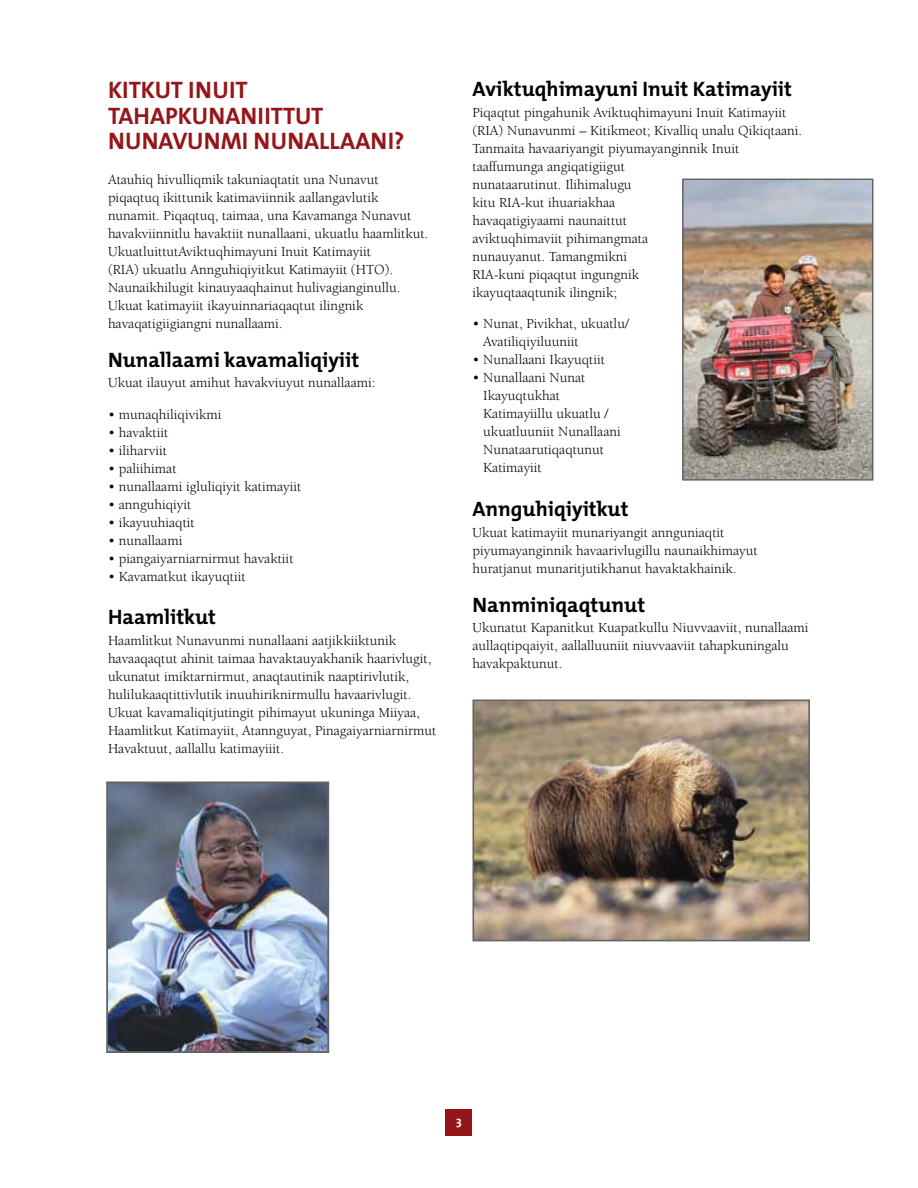
<style>
.page{position:relative;width:918px;height:1188px;background:#fff}
.page>*{position:absolute;margin:0;border:0;box-sizing:border-box;transform-origin:0 0}
.t1{font:700 24px/25.5px "The Mix";color:#941619}
.t2{font:700 21px "The Mix";color:#000}
.t3{font:14.25px/18px "Berkeley";color:#000}
.t4{font:700 12.3px "The Mix";color:#fff}
</style>
<div class="page">
<div style="left:446px;top:1109px;width:26px;height:27px;background:#941619"></div>
<img style="left:684px;top:181px;width:187px;height:298px">
<div style="left:682px;top:179px;width:191px;height:302px;border:1px solid #636466"></div>
<img style="left:109px;top:785px;width:217px;height:265px">
<div style="left:106px;top:782px;width:223px;height:271px;border:2px solid #636466"></div>
<img style="left:475px;top:703px;width:332px;height:235px">
<div style="left:472px;top:700px;width:338px;height:241px;border:2px solid #636466"></div>
<h1 class="t1" style="left:108px;top:77px;width:298px">Kitkut I nuit tahapkunaniittut<br>N unavunmi N unallaani?</h1>
<p class="t3" style="left:108px;top:170px;width:322px">Atauhiq hivulliqmik takuniaqtatit una Nunavut piqaqtuq ikittunik katimaviinnik aallangavlutik nunamit. Piqaqtuq, taimaa, una Kavamanga Nunavut havakviinnitlu havaktiit nunallaani, ukuatlu haamlitkut.<br>UkuatluittutAviktuqhimayuni Inuit Katimayiit<br>(RIA) ukuatlu Annguhiqiyitkut Katimayiit (HTO).<br>Naunaikhilugit kinauyaaqhainut hulivagianginullu.<br>Ukuat katimayiit ikayuinnariaqaqtut ilingnik havaqatigiigiangni nunallaami.</p>
<h2 class="t2" style="left:108px;top:342px;width:253px">Nunallaami kavamaliqiyiit</h2>
<p class="t3" style="left:108px;top:374px;width:269px">Ukuat ilauyut amihut havakviuyut nunallaami:</p>
<p class="t3" style="left:108px;top:406px;width:115px">• munaqhiliqivikmi</p>
<p class="t3" style="left:108px;top:424px;width:62px">• havaktiit</p>
<p class="t3" style="left:108px;top:442px;width:60px">• iliharviit</p>
<p class="t3" style="left:108px;top:460px;width:70px">• paliihimat</p>
<p class="t3" style="left:108px;top:478px;width:195px">• nunallaami igluliqiyit katimayiit</p>
<p class="t3" style="left:108px;top:496px;width:85px">• annguhiqiyit</p>
<p class="t3" style="left:108px;top:514px;width:88px">• ikayuuhiaqtit</p>
<p class="t3" style="left:108px;top:532px;width:76px">• nunallaami</p>
<p class="t3" style="left:108px;top:550px;width:187px">• piangaiyarniarnirmut havaktiit</p>
<p class="t3" style="left:108px;top:568px;width:139px">• Kavamatkut ikayuqtiit</p>
<h2 class="t2" style="left:108px;top:600px;width:110px">Haamlitkut</h2>
<p class="t3" style="left:108px;top:632px;width:330px">Haamlitkut Nunavunmi nunallaani aatjikkiiktunik havaaqaqtut ahinit taimaa havaktauyakhanik haarivlugit, ukunatut imiktarnirmut, anaqtautinik naaptirivlutik, hulilukaaqtittivlutik inuuhiriknirmullu havaarivlugit.<br>Ukuat kavamaliqitjutingit pihimayut ukuninga Miiyaa, Haamlitkut Katimayiit, Atannguyat, Pinagaiyarniarnirmut Havaktuut, aallallu katimayiiit.</p>
<h2 class="t2" style="left:472px;top:72px;width:321px">Aviktuqhimayuni Inuit Katimayiit</h2>
<p class="t3" style="left:472px;top:104px;width:331px">Piqaqtut pingahunik Aviktuqhimayuni Inuit Katimayiit (RIA) Nunavunmi – Kitikmeot; Kivalliq unalu Qikiqtaani.<br>Tanmaita havaariyangit piyumayanginnik Inuit taaffumunga angiqatigiigut<br>nunataarutinut. Ilihimalugu<br>kitu RIA-kut ihuariakhaa<br>havaqatigiyaami naunaittut<br>aviktuqhimaviit pihimangmata<br>nunauyanut. Tamangmikni<br>RIA-kuni piqaqtut ingungnik<br>ikayuqtaaqtunik ilingnik;</p>
<p class="t3" style="left:483px;top:315px;width:147px;text-indent:-11px">• Nunat, Pivikhat, ukuatlu/<br>Avatiliqiyiluuniit</p>
<p class="t3" style="left:472px;top:351px;width:134px">• Nunallaani Ikayuqtiit</p>
<p class="t3" style="left:483px;top:369px;width:139px;text-indent:-11px">• Nunallaani Nunat<br>Ikayuqtukhat<br>Katimayiillu ukuatlu / ukuatluuniit Nunallaani<br>Nunataarutiqaqtunut<br>Katimayiit</p>
<h2 class="t2" style="left:472px;top:491px;width:158px">Annguhiqiyitkut</h2>
<p class="t3" style="left:472px;top:523px;width:287px">Ukuat katimayiit munariyangit annguniaqtit piyumayanginnik havaarivlugillu naunaikhimayut huratjanut munaritjutikhanut havaktakhainik.</p>
<h2 class="t2" style="left:472px;top:587px;width:174px">Nanminiqaqtunut</h2>
<p class="t3" style="left:472px;top:619px;width:338px">Ukunatut Kapanitkut Kuapatkullu Niuvvaaviit, nunallaami aullaqtipqaiyit, aallalluuniit niuvvaaviit tahapkuningalu havakpaktunut.</p>
<p class="t4" style="left:456px;top:1111px;width:7px">3</p>
</div>
